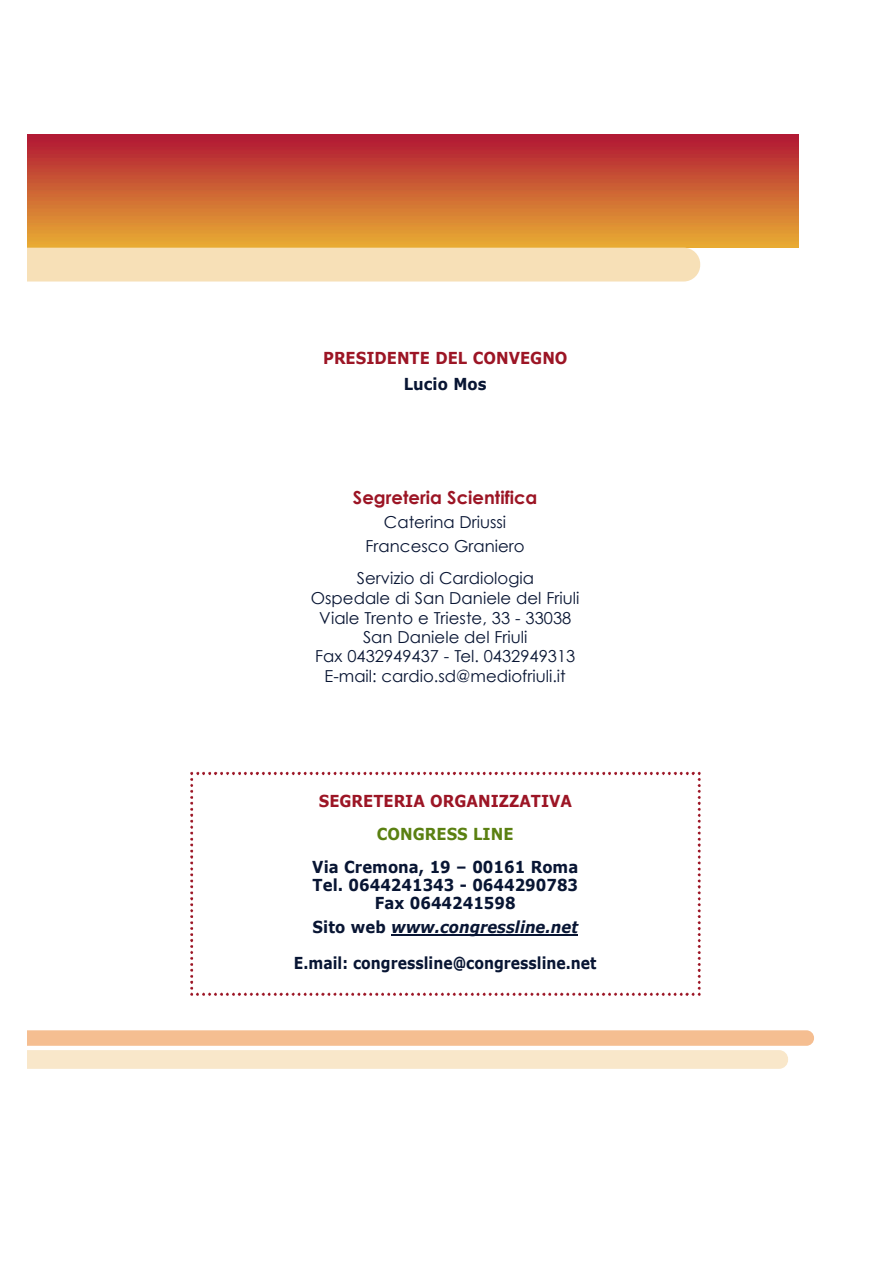
<style>
.page{position:relative;width:893px;height:1263px;background:#fff}
.page>*{position:absolute;margin:0;border:0;box-sizing:border-box;transform-origin:0 0}
.t1{font:700 18px "Century Gothic";color:#9c1525}
.t2{font:16.5px/19.5px "Century Gothic";color:#081533;text-align:center}
.t3{font:700 16.5px/18px "Verdana";color:#081533;text-align:center;scale:.9 1}
.t4{font:700 16.5px "Verdana";color:#9c1525;scale:.9 1}
.t5{font:700 16.5px "Verdana";color:#5a8011;scale:.9 1}
.s1{font-style:italic}
</style>
<div class="page">
<img style="left:27px;top:135px;width:771px;height:113px">
<div style="left:27px;top:248px;width:673px;height:34px;background:#f7e0b7"></div>
<svg style="left:27px;top:1030px;width:787px;height:39px;background:#f8daba"></svg>
<svg style="left:190px;top:772px;width:510px;height:224px"></svg>
<p class="t4" style="left:323px;top:347px;width:273px">PRESIDENTE DEL CONVEGNO</p>
<p class="t3" style="left:404px;top:375px;width:93px">Lucio Mos</p>
<p class="t1" style="left:353px;top:486px;width:186px">Segreteria Scientifica</p>
<p class="t2" style="left:365px;top:510px;width:160px;line-height:24.2px">Caterina Driussi<br>Francesco Graniero</p>
<p class="t2" style="left:311px;top:568px;width:270px">Servizio di Cardiologia<br>Ospedale di San Daniele del Friuli<br>Viale Trento e Trieste, 33 - 33038<br>San Daniele del Friuli<br>Fax 0432949437 - Tel. 0432949313<br>E-mail: cardio.sd@mediofriuli.it</p>
<p class="t4" style="left:319px;top:791px;width:283px">SEGRETERIA ORGANIZZATIVA</p>
<p class="t5" style="left:377px;top:824px;width:153px">CONGRESS LINE</p>
<p class="t3" style="left:312px;top:858px;width:297px">Via Cremona, 19 – 00161 Roma<br>Tel. 0644241343 - 0644290783<br>Fax 0644241598</p>
<p class="t3" style="left:294px;top:909px;width:338px;line-height:36px">Sito web <span class="s1">www.congressline.net<br></span>E.mail: congressline@congressline.net</p>
</div>
